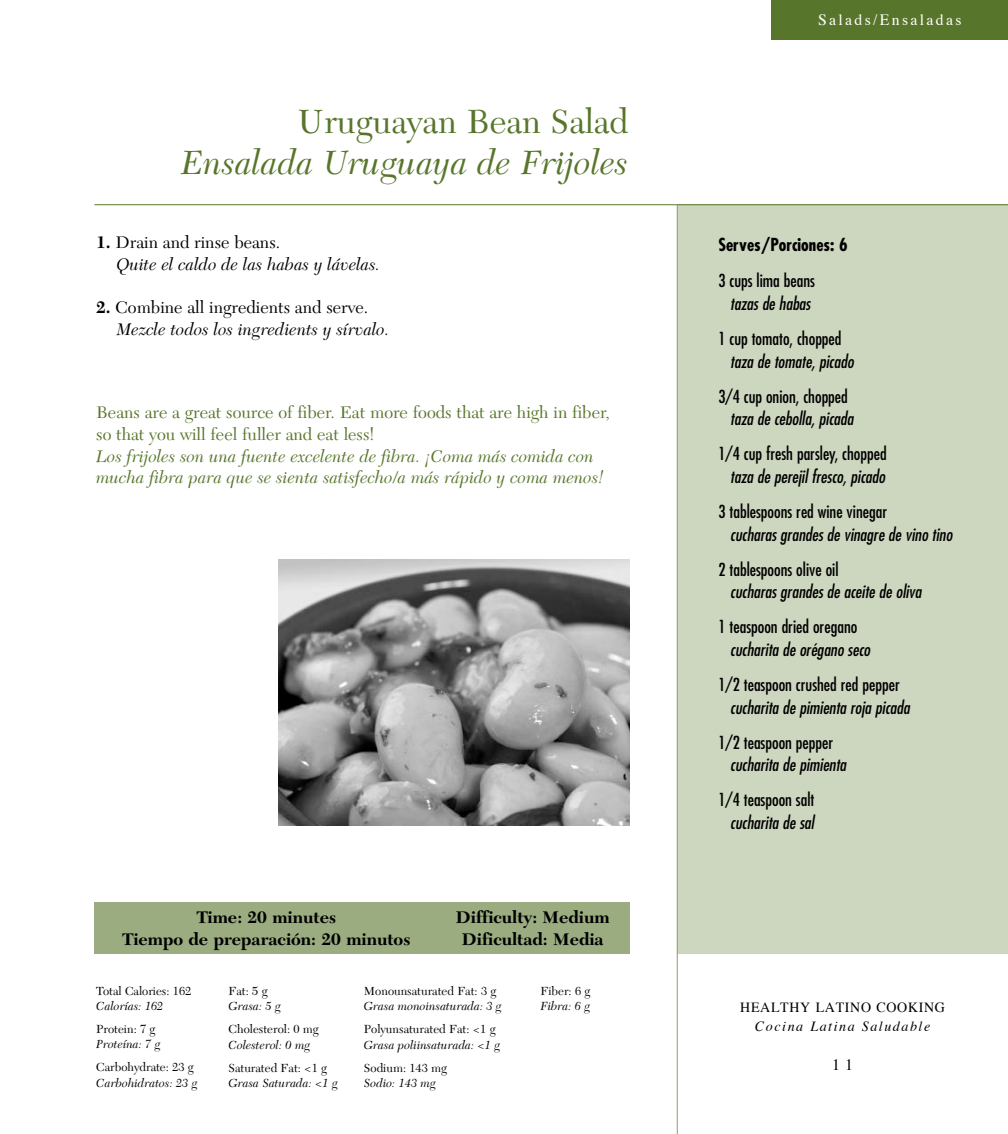
<style>
.page{position:relative;width:1008px;height:1134px;background:#fff}
.page>*{position:absolute;margin:0;border:0;box-sizing:border-box;transform-origin:0 0}
.t1{font:italic 35px/40.2px "New Caledonia";color:#58762b;text-align:right}
.t2{font:italic condensed 17.5px/22.6px "Futura";color:#000}
.t3{font:italic 17.5px/21.7px "New Caledonia";color:#58762b}
.t4{font:italic 17.5px/21.7px "New Caledonia";color:#000}
.t5{font:condensed 17.5px/22.6px "Futura";color:#000;text-align:center}
.t6{font:700 17.5px/21.7px "New Caledonia";color:#000;text-align:center}
.t7{font:700 condensed 17.5px "Futura";color:#000}
.t8{font:15.75px "Times";letter-spacing:.15em;color:#fff}
.t9{font:15.75px "Times";color:#000}
.t10{font:italic 14px/19.2px "Times";letter-spacing:.11em;color:#000;text-align:center}
.t11{font:italic 12.25px/15.8px "New Caledonia";color:#000}
.t12{font:12.25px/15.8px "New Caledonia";color:#000}
.s1{font-style:normal}
.s2{font-weight:700;font-style:normal}
.s3{font-style:italic}
</style>
<div class="page">
<div style="left:677px;top:205px;width:331px;height:749px;background:#cdd6bf"></div>
<div style="left:94px;top:903px;width:536px;height:51px;background:#9bad80"></div>
<hr style="left:94px;top:204px;width:914px;height:1px;background:#58762b">
<hr style="left:677px;top:205px;width:1px;height:929px;background:#8a9f6a">
<div style="left:772px;top:0;width:236px;height:39px;background:#58762b"></div>
<img style="left:278px;top:559px;width:352px;height:266px">
<h2 class="t1" style="left:181px;top:103px;width:449px"><span class="s1">Uruguayan Bean Salad<br></span>Ensalada Uruguaya de Frijoles</h2>
<p class="t4" style="left:116px;top:232px;width:265px;text-indent:-20px"><span class="s2">1.</span> <span class="s1">Drain and rinse beans.<br></span>Quite el caldo de las habas y lávelas.</p>
<p class="t4" style="left:116px;top:297px;width:275px;text-indent:-20px"><span class="s2">2.</span> <span class="s1">Combine all ingredients and serve.<br></span>Mezcle todos los ingredients y sírvalo.</p>
<p class="t3" style="left:96px;top:402px;width:515px"><span class="s1">Beans are a great source of fiber. Eat more foods that are high in fiber, so that you will feel fuller and eat less!<br></span>Los frijoles son una fuente excelente de fibra. ¡Coma más comida con mucha fibra para que se sienta satisfecho/a más rápido y coma menos!</p>
<p class="t6" style="left:122px;top:907px;width:290px">Time: 20 minutes<br>Tiempo de preparación: 20 minutos</p>
<p class="t6" style="left:456px;top:907px;width:155px">Difficulty: Medium<br>Dificultad: Media</p>
<p class="t12" style="left:96px;top:983px;width:97px">Total Calories: 162<br><span class="s3">Calorías: 162</span></p>
<p class="t11" style="left:96px;top:1022px;width:66px;line-height:15.2px"><span class="s1">Protein: 7 g<br></span>Proteína: 7 g</p>
<p class="t11" style="left:96px;top:1060px;width:103px"><span class="s1">Carbohydrate: 23 g<br></span>Carbohidratos: 23 g</p>
<p class="t11" style="left:364px;top:983px;width:139px"><span class="s1">Monounsaturated Fat: 3 g<br></span>Grasa monoinsaturada: 3 g</p>
<p class="t11" style="left:364px;top:1022px;width:138px"><span class="s1">Polyunsaturated Fat: &lt;1 g<br></span>Grasa poliinsaturada: &lt;1 g</p>
<p class="t12" style="left:364px;top:1060px;width:85px">Sodium: 143 mg<br><span class="s3">Sodio: 143 mg</span></p>
<p class="t12" style="left:541px;top:983px;width:51px">Fiber: 6 g<br><span class="s3">Fibra: 6 g</span></p>
<p class="t11" style="left:229px;top:983px;width:54px"><span class="s1">Fat: 5 g<br></span>Grasa: 5 g</p>
<p class="t12" style="left:229px;top:1021px;width:92px">Cholesterol: 0 mg<br><span class="s3">Colesterol: 0 mg</span></p>
<p class="t11" style="left:229px;top:1060px;width:111px"><span class="s1">Saturated Fat: &lt;1 g<br></span>Grasa Saturada: &lt;1 g</p>
<h1 class="t8" style="left:818px;top:14px;width:145px">Salads/Ensaladas</h1>
<p class="t7" style="left:718px;top:233px;width:131px">Serves/Porciones: 6</p>
<p class="t5" style="left:718px;top:269px;width:98px">3 cups lima beans <span class="s3">tazas de habas</span></p>
<p class="t2" style="left:730px;top:327px;width:125px;text-indent:-12px"><span class="s1">1 cup tomato, chopped </span>taza de tomate, picado</p>
<p class="t2" style="left:730px;top:385px;width:125px;text-indent:-12px"><span class="s1">3/4 cup onion, chopped </span>taza de cebolla, picada</p>
<p class="t5" style="left:718px;top:442px;width:170px">1/4 cup fresh parsley, chopped <span class="s3">taza de perejil fresco, picado</span></p>
<p class="t2" style="left:730px;top:500px;width:224px;text-indent:-12px"><span class="s1">3 tablespoons red wine vinegar<br></span>cucharas grandes de vinagre de vino tino</p>
<p class="t2" style="left:730px;top:558px;width:193px;text-indent:-12px"><span class="s1">2 tablespoons olive oil<br></span>cucharas grandes de aceite de oliva</p>
<p class="t2" style="left:730px;top:615px;width:141px;text-indent:-12px"><span class="s1">1 teaspoon dried oregano </span>cucharita de orégano seco</p>
<p class="t2" style="left:730px;top:673px;width:181px;text-indent:-12px"><span class="s1">1/2 teaspoon crushed red pepper </span>cucharita de pimienta roja picada</p>
<p class="t2" style="left:730px;top:731px;width:118px;text-indent:-12px"><span class="s1">1/2 teaspoon pepper </span>cucharita de pimienta</p>
<p class="t5" style="left:718px;top:788px;width:98px;text-align:right">1/4 teaspoon salt <span class="s3">cucharita de sal</span></p>
<p class="t10" style="left:740px;top:999px;width:206px"><span class="s1">HEALTHY LATINO COOKING<br></span>Cocina Latina Saludable</p>
<p class="t9" style="left:832px;top:1058px;width:22px">1 1</p>
</div>
